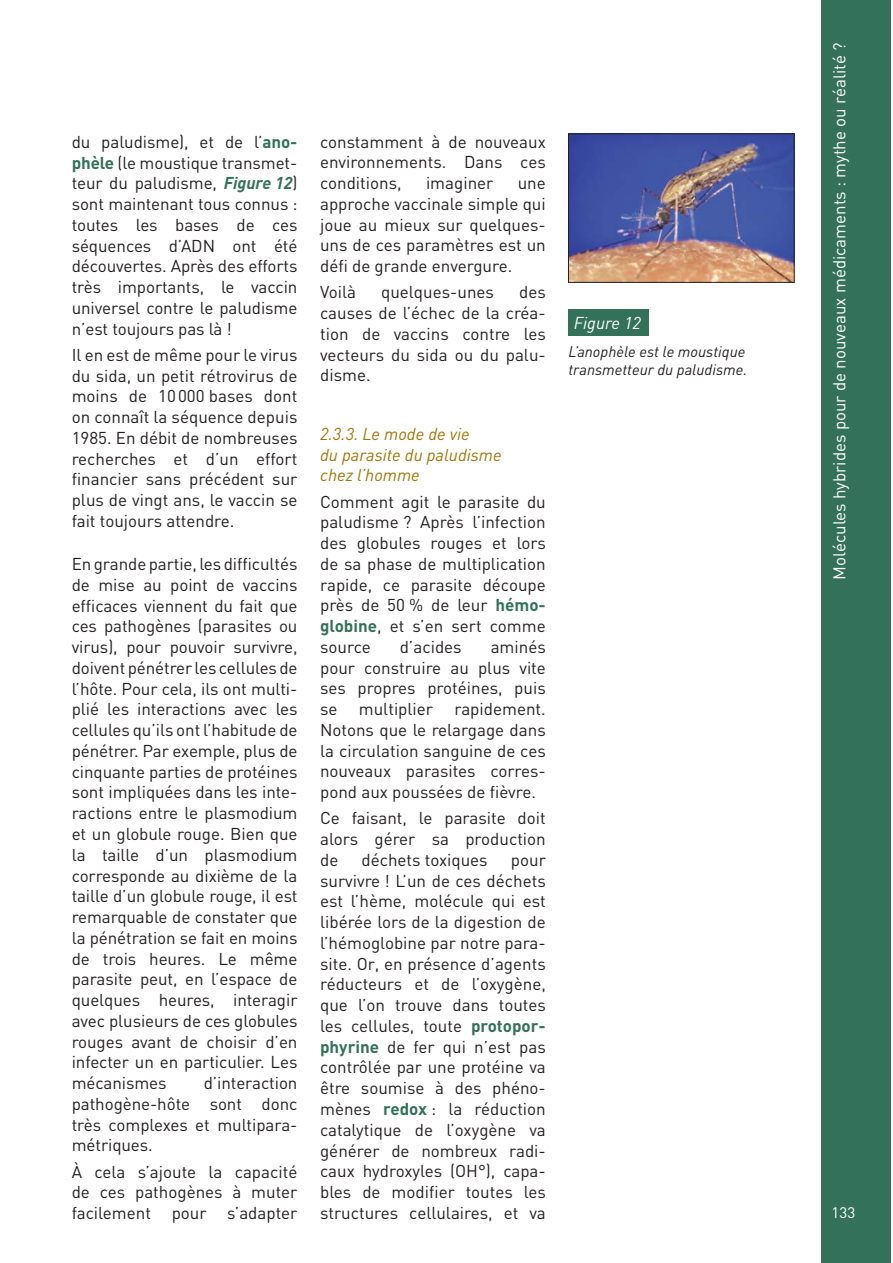
<style>
.page{position:relative;width:893px;height:1263px;background:#fff}
.page>*{position:absolute;margin:0;border:0;box-sizing:border-box;transform-origin:0 0}
.t1{font:16.95px/20.7px "DIN";color:#231f20;text-align:justify}
.t2{font:16.95px "DIN";color:#fff}
.t3{font:italic 16.95px/20.7px "DIN";color:#a57406}
.t4{font:italic 16.95px "DIN";color:#fff}
.t5{font:italic 15.15px/18.1px "DIN";color:#231f20}
.t6{font:15.15px "DIN";color:#fff}
.s1{font-weight:700;color:#34715a}
.s2{font-weight:700;font-style:italic;color:#34715a}
</style>
<div class="page">
<div style="left:821px;top:0;width:69px;height:1263px;background:#34715a"></div>
<img style="left:570px;top:135px;width:223px;height:146px">
<div style="left:568px;top:133px;width:227px;height:150px;border:1px solid #231f20"></div>
<div style="left:568px;top:309px;width:81px;height:26px;background:#34715a"></div>
<p class="t1" style="left:72px;top:133px;width:227px">du paludisme), et de l’<span class="s1">ano&shy;phèle</span> (le moustique transmet&shy;teur du paludisme, <span class="s2">Figure 12</span>) sont maintenant tous connus : toutes les bases de ces séquences d’ADN ont été découvertes. Après des efforts très importants, le vaccin universel contre le paludisme n’est toujours pas là !</p>
<p class="t1" style="left:72px;top:346px;width:227px">Il en est de même pour le virus du sida, un petit rétrovirus de moins de 10 000 bases dont on connaît la séquence depuis 1985. En débit de nombreuses recherches et d’un effort financier sans précédent sur plus de vingt ans, le vaccin se fait toujours attendre.</p>
<p class="t1" style="left:72px;top:556px;width:227px">En grande partie, les difficultés de mise au point de vaccins efficaces viennent du fait que ces pathogènes (parasites ou virus), pour pouvoir survivre, doivent pénétrer les cellules de l’hôte. Pour cela, ils ont multi&shy;plié les interactions avec les cellules qu’ils ont l’habitude de pénétrer. Par exemple, plus de cinquante parties de protéines sont impliquées dans les inte&shy;ractions entre le plasmodium et un globule rouge. Bien que la taille d’un plasmodium corresponde au dixième de la taille d’un globule rouge, il est remarquable de constater que la pénétration se fait en moins de trois heures. Le même parasite peut, en l’espace de quelques heures, interagir avec plusieurs de ces globules rouges avant de choisir d’en infecter un en particulier. Les mécanismes</p>
<p class="t1" style="left:72px;top:1075px;width:227px;text-indent:132px">d’interaction pathogène-hôte sont donc très complexes et multipara&shy;métriques.</p>
<p class="t1" style="left:72px;top:1163px;width:227px">À cela s’ajoute la capacité de ces pathogènes à muter facilement pour s’adapter</p>
<p class="t1" style="left:320px;top:133px;width:227px">constamment à de nouveaux environnements. Dans ces conditions,</p>
<p class="t1" style="left:426px;top:175px;width:69px">imaginer</p>
<p class="t1" style="left:320px;top:175px;width:227px;text-indent:198px">une approche vaccinale simple qui joue au mieux sur quelques&shy;uns de ces paramètres est un défi de grande envergure.</p>
<p class="t1" style="left:320px;top:284px;width:37px">Voilà</p>
<p class="t1" style="left:381px;top:284px;width:114px">quelques-unes</p>
<p class="t1" style="left:320px;top:284px;width:227px;text-indent:199px">des causes de l’échec de la créa&shy;tion de vaccins contre les vecteurs du sida ou du palu&shy;disme.</p>
<p class="t3" style="left:320px;top:425px;width:183px">2.3.3. Le mode de vie<br>du parasite du paludisme chez l’homme</p>
<p class="t1" style="left:320px;top:493px;width:227px">Comment agit le parasite du paludisme ? Après l’infection des globules rouges et lors de sa phase de multiplication rapide, ce parasite découpe près de 50 % de leur <span class="s1">hémo&shy;globine</span>, et s’en sert comme source</p>
<p class="t1" style="left:320px;top:638px;width:227px;text-indent:171px">aminés pour construire au plus vite ses propres protéines, puis se</p>
<p class="t1" style="left:400px;top:638px;width:63px">d’acides</p>
<p class="t1" style="left:320px;top:701px;width:227px;text-indent:134px">rapidement.<br>Notons que le relargage dans la circulation sanguine de ces nouveaux parasites corres&shy;pond aux poussées de fièvre.</p>
<p class="t1" style="left:320px;top:810px;width:227px">Ce faisant, le parasite doit alors gérer sa production de</p>
<p class="t1" style="left:359px;top:701px;width:76px">multiplier</p>
<p class="t1" style="left:361px;top:851px;width:128px">déchets toxiques</p>
<p class="t1" style="left:320px;top:851px;width:227px;text-indent:191px">pour survivre ! L’un de ces déchets est l’hème, molécule qui est libérée lors de la digestion de l’hémoglobine par notre para&shy;site. Or, en présence d’agents réducteurs et de l’oxygène, que l’on trouve dans toutes les cellules, toute <span class="s1">protopor&shy;phyrine</span> de fer qui n’est pas contrôlée par une protéine va être soumise à des phéno&shy;mènes <span class="s1">redox</span> : la réduction catalytique de l’oxygène va générer de nombreux radi&shy;caux hydroxyles (OH°), capa&shy;bles de modifier toutes les structures cellulaires, et va</p>
<p class="t4" style="left:574px;top:317px;width:69px">Figure 12</p>
<p class="t5" style="left:568px;top:344px;width:180px">L’anophèle est le moustique transmetteur du paludisme.</p>
<p class="t2" style="left:833px;top:580px;width:539px;rotate:-90deg">Molécules hybrides pour de nouveaux médicaments : mythe ou réalité ?</p>
<p class="t6" style="left:831px;top:1207px;width:25px">133</p>
</div>
